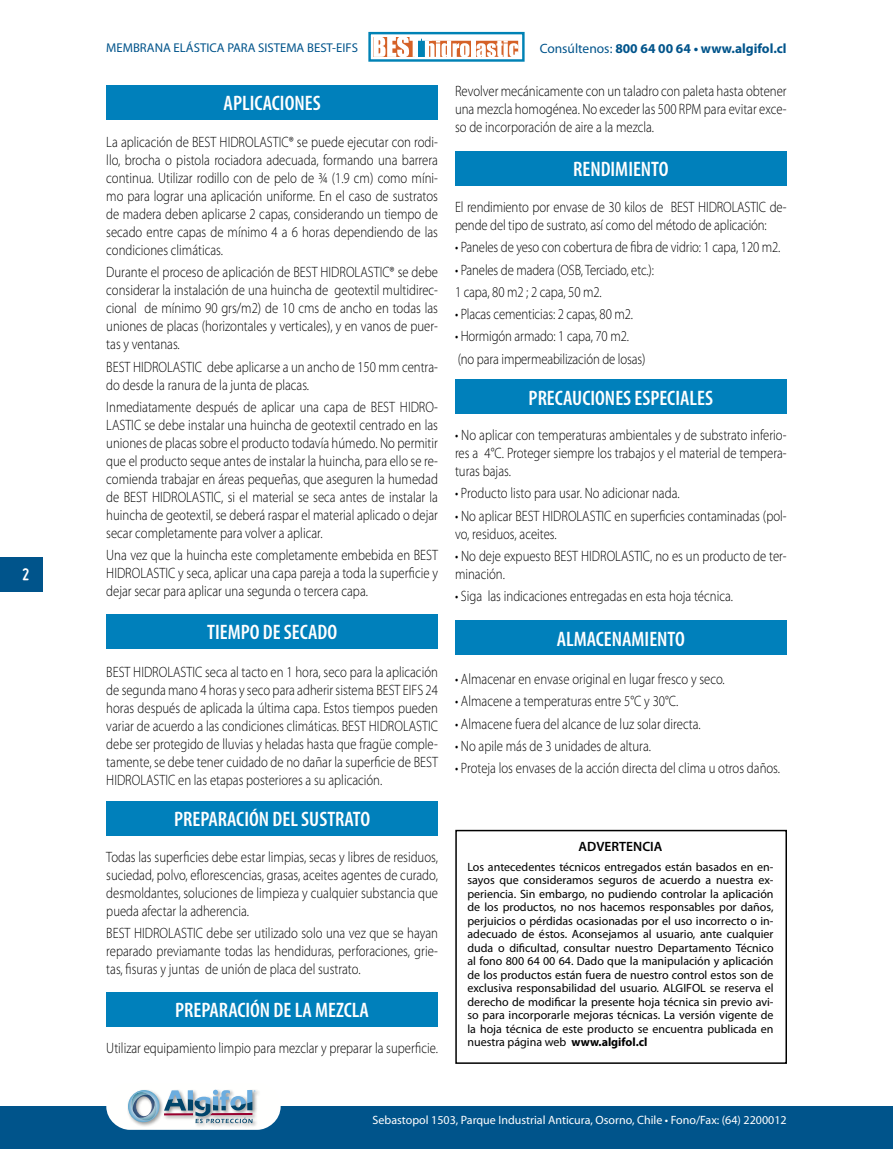
<style>
.page{position:relative;width:893px;height:1149px;background:#fff}
.page>*{position:absolute;margin:0;border:0;box-sizing:border-box;transform-origin:0 0}
.t1{font:600 condensed 21px "Myriad Pro";color:#fff}
.t2{font:700 18px "Miso";color:#fff}
.t3{font:300 15px/18px "Myriad Pro";color:#000;text-align:justify;scale:.85 1}
.t4{font:700 13.5px "Myriad Pro";color:#00548b}
.t5{font:600 13.5px "Myriad Pro";color:#000}
.t6{font:12.75px "Myriad Pro";color:#00548b}
.t7{font:12px/13.5px "Myriad Pro";color:#000;text-align:justify}
.t8{font:12px "Myriad Pro";color:#fff}
.s1{font-weight:400}
.s2{font-weight:700}
</style>
<div class="page">
<div style="left:0;top:557px;width:43px;height:34px;background:#00548b"></div>
<div style="left:0;top:1106px;width:892px;height:42px;background:#00548b"></div>
<div style="left:106px;top:1082px;width:175px;height:47px;background:#fffffe;border-radius:23px"></div>
<div style="left:127px;top:1088px;width:134px;height:40px;background:#000;opacity:.4"></div>
<svg style="left:128px;top:1089px;width:128px;height:34px"></svg>
<div style="left:368px;top:32px;width:157px;height:30px;border:2px solid #0082b5"></div>
<svg style="left:373px;top:37px;width:145px;height:20px"></svg>
<div style="left:106px;top:614px;width:332px;height:34px;background:#0080bb"></div>
<div style="left:106px;top:992px;width:332px;height:34px;background:#0080bb"></div>
<div style="left:455px;top:152px;width:332px;height:34px;background:#0080bb"></div>
<div style="left:106px;top:85px;width:332px;height:34px;background:#0080bb"></div>
<div style="left:106px;top:801px;width:332px;height:34px;background:#0080bb"></div>
<div style="left:455px;top:379px;width:332px;height:34px;background:#0080bb"></div>
<div style="left:455px;top:620px;width:332px;height:34px;background:#0080bb"></div>
<div style="left:455px;top:829px;width:332px;height:234px;border:2px solid #000"></div>
<p class="t2" style="left:22px;top:564px;width:9px">2</p>
<p class="t6" style="left:106px;top:40px;width:253px">MEMBRANA ELÁSTICA PARA SISTEMA BEST-EIFS</p>
<p class="t4" style="left:540px;top:39px;width:248px"><span class="s1">Consúltenos:</span> 800 64 00 64 • www.algifol.cl</p>
<h1 class="t1" style="left:224px;top:90px;width:98px">APLICACIONES</h1>
<p class="t3" style="left:106px;top:133px;width:392px">La aplicación de BEST HIDROLASTIC® se puede ejecutar con rodi&shy;llo, brocha o pistola rociadora adecuada, formando una barrera continua. Utilizar rodillo con de pelo de ¾ (1.9 cm) como míni&shy;mo para lograr una aplicación uniforme. En el caso de sustratos de madera deben aplicarse 2 capas, considerando un tiempo de secado entre capas de mínimo 4 a 6 horas dependiendo de las condiciones climáticas.</p>
<p class="t3" style="left:106px;top:263px;width:392px">Durante el proceso de aplicación de BEST HIDROLASTIC® se debe considerar la instalación de una huincha de geotextil multidirec&shy;cional de mínimo 90 grs/m2) de 10 cms de ancho en todas las uniones de placas (horizontales y verticales), y en vanos de puer&shy;tas y ventanas.</p>
<p class="t3" style="left:106px;top:357px;width:392px">BEST HIDROLASTIC debe aplicarse a un ancho de 150 mm centra&shy;do desde la ranura de la junta de placas.</p>
<p class="t3" style="left:106px;top:397px;width:392px">Inmediatamente después de aplicar una capa de BEST HIDRO-LASTIC se debe instalar una huincha de geotextil centrado en las uniones de placas sobre el producto todavía húmedo. No permitir que el producto seque antes de instalar la huincha, para ello se re&shy;comienda trabajar en áreas pequeñas, que aseguren la humedad de BEST HIDROLASTIC, si el material se seca antes de instalar la huincha de geotextil, se deberá raspar el material aplicado o dejar secar completamente para volver a aplicar.</p>
<p class="t3" style="left:106px;top:546px;width:392px">Una vez que la huincha este completamente embebida en BEST HIDROLASTIC y seca, aplicar una capa pareja a toda la superficie y dejar secar para aplicar una segunda o tercera capa.</p>
<h1 class="t1" style="left:207px;top:618px;width:131px">TIEMPO DE SECADO</h1>
<p class="t3" style="left:106px;top:662px;width:392px">BEST HIDROLASTIC seca al tacto en 1 hora, seco para la aplicación de segunda mano 4 horas y seco para adherir sistema BEST EIFS 24 horas después de aplicada la última capa. Estos tiempos pueden variar de acuerdo a las condiciones climáticas. BEST HIDROLASTIC debe ser protegido de lluvias y heladas hasta que fragüe comple&shy;tamente, se debe tener cuidado de no dañar la superficie de BEST HIDROLASTIC en las etapas posteriores a su aplicación.</p>
<h1 class="t1" style="left:174px;top:806px;width:197px">PREPARACIÓN DEL SUSTRATO</h1>
<p class="t3" style="left:106px;top:847px;width:392px">Todas las superficies debe estar limpias, secas y libres de residuos, suciedad, polvo, eflorescencias, grasas, aceites agentes de curado, desmoldantes, soluciones de limpieza y cualquier substancia que pueda afectar la adherencia.</p>
<p class="t3" style="left:106px;top:923px;width:392px">BEST HIDROLASTIC debe ser utilizado solo una vez que se hayan reparado previamante todas las hendiduras, perforaciones, grie&shy;tas, fisuras y juntas de unión de placa del sustrato.</p>
<h1 class="t1" style="left:175px;top:997px;width:195px">PREPARACIÓN DE LA MEZCLA</h1>
<p class="t3" style="left:106px;top:1038px;width:392px">Utilizar equipamiento limpio para mezclar y preparar la superficie.</p>
<p class="t3" style="left:455px;top:82px;width:392px">Revolver mecánicamente con un taladro con paleta hasta obtener una mezcla homogénea. No exceder las 500 RPM para evitar exce&shy;so de incorporación de aire a la mezcla.</p>
<h1 class="t1" style="left:573px;top:156px;width:97px">RENDIMIENTO</h1>
<p class="t3" style="left:455px;top:198px;width:392px">El rendimiento por envase de 30 kilos de BEST HIDROLASTIC de&shy;pende del tipo de sustrato, así como del método de aplicación:</p>
<p class="t3" style="left:455px;top:238px;width:384px">• Paneles de yeso con cobertura de fibra de vidrio: 1 capa, 120 m2.</p>
<p class="t3" style="left:455px;top:258px;width:236px;line-height:22.2px">• Paneles de madera (OSB, Terciado, etc.):<br>1 capa, 80 m2 ; 2 capa, 50 m2.</p>
<p class="t3" style="left:455px;top:305px;width:211px">• Placas cementicias: 2 capas, 80 m2.</p>
<p class="t3" style="left:455px;top:325px;width:226px;line-height:22.2px">• Hormigón armado: 1 capa, 70 m2. (no para impermeabilización de losas)</p>
<h1 class="t1" style="left:529px;top:384px;width:186px">PRECAUCIONES ESPECIALES</h1>
<p class="t3" style="left:455px;top:426px;width:392px">• No aplicar con temperaturas ambientales y de substrato inferio&shy;res a 4°C. Proteger siempre los trabajos y el material de tempera&shy;turas bajas.</p>
<p class="t3" style="left:455px;top:484px;width:266px">• Producto listo para usar. No adicionar nada.</p>
<p class="t3" style="left:455px;top:506px;width:392px">• No aplicar BEST HIDROLASTIC en superficies contaminadas (pol&shy;vo, residuos, aceites.</p>
<p class="t3" style="left:455px;top:546px;width:392px">• No deje expuesto BEST HIDROLASTIC, no es un producto de ter&shy;minación.</p>
<p class="t3" style="left:455px;top:587px;width:329px">• Siga las indicaciones entregadas en esta hoja técnica.</p>
<h1 class="t1" style="left:557px;top:625px;width:129px">ALMACENAMIENTO</h1>
<p class="t3" style="left:455px;top:669px;width:319px">• Almacenar en envase original en lugar fresco y seco.</p>
<p class="t3" style="left:455px;top:692px;width:264px">• Almacene a temperaturas entre 5°C y 30°C.</p>
<p class="t3" style="left:455px;top:714px;width:291px">• Almacene fuera del alcance de luz solar directa.</p>
<p class="t3" style="left:455px;top:736px;width:232px">• No apile más de 3 unidades de altura.</p>
<p class="t3" style="left:455px;top:758px;width:384px">• Proteja los envases de la acción directa del clima u otros daños.</p>
<p class="t5" style="left:579px;top:837px;width:85px">ADVERTENCIA</p>
<p class="t7" style="left:467px;top:859px;width:308px">Los antecedentes técnicos entregados están basados en en&shy;sayos que consideramos seguros de acuerdo a nuestra ex&shy;periencia. Sin embargo, no pudiendo controlar la aplicación de los productos, no nos hacemos responsables por daños, perjuicios o pérdidas ocasionadas por el uso incorrecto o in&shy;adecuado de éstos. Aconsejamos al usuario, ante cualquier duda o dificultad, consultar nuestro Departamento Técnico al fono 800 64 00 64. Dado que la manipulación y aplicación de los productos están fuera de nuestro control estos son de exclusiva responsabilidad del usuario. ALGIFOL se reserva el derecho de modificar la presente hoja técnica sin previo avi&shy;so para incorporarle mejoras técnicas. La versión vigente de la hoja técnica de este producto se encuentra publicada en nuestra página web <span class="s2">www.algifol.cl</span></p>
<p class="t8" style="left:373px;top:1112px;width:416px">Sebastopol 1503, Parque Industrial Anticura, Osorno, Chile • Fono/Fax: (64) 2200012</p>
</div>
